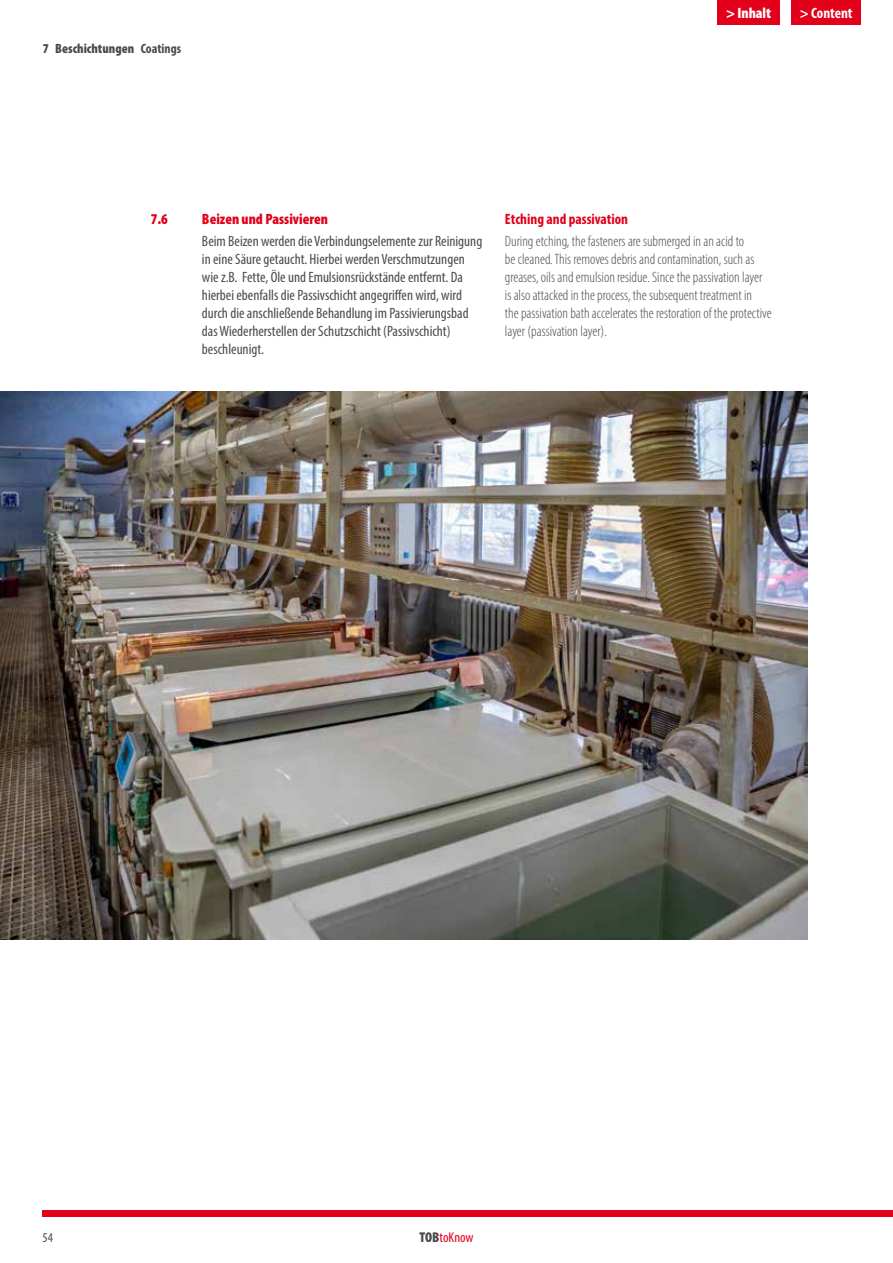
<style>
.page{position:relative;width:893px;height:1263px;background:#fff}
.page>*{position:absolute;margin:0;border:0;box-sizing:border-box;transform-origin:0 0}
.t1{font:condensed 15px/18px "Myriad Pro";color:#4b4b4d}
.t2{font:300 condensed 15px/18px "Myriad Pro";color:#4b4b4d}
.t3{font:900 condensed 15px "Myriad Pro";color:#e2001a}
.t4{font:700 condensed 15px "Myriad Pro";color:#e2001a}
.t5{font:700 condensed 15px "Myriad Pro";color:#fff}
.t6{font:900 condensed 15px "Myriad Pro";color:#fff}
.t7{font:condensed 14.25px "Myriad Pro";color:#e2001a}
.t8{font:900 condensed 13.5px "Myriad Pro";color:#4b4b4d}
.t9{font:condensed 13.5px "Myriad Pro";color:#4b4b4d}
.s1{font-weight:700}
.s2{font-weight:900;color:#4b4b4d}
</style>
<div class="page">
<div style="left:43px;top:1210px;width:850px;height:6px;background:#e2001a"></div>
<img style="left:0;top:391px;width:808px;height:548px">
<div style="left:791px;top:0;width:70px;height:24px;background:#e2001a"></div>
<div style="left:718px;top:0;width:62px;height:24px;background:#e2001a"></div>
<p class="t8" style="left:43px;top:39px;width:140px">7 Beschichtungen <span class="s1">Coatings</span></p>
<p class="t6" style="left:726px;top:3px;width:47px">&gt; Inhalt</p>
<p class="t5" style="left:800px;top:3px;width:54px">&gt; Content</p>
<p class="t3" style="left:151px;top:209px;width:19px">7.6</p>
<p class="t3" style="left:202px;top:209px;width:128px">Beizen und Passivieren</p>
<p class="t1" style="left:202px;top:232px;width:282px">Beim Beizen werden die Verbindungselemente zur Reinigung in eine Säure getaucht. Hierbei werden Verschmutzungen wie z.B. Fette, Öle und Emulsionsrückstände entfernt. Da hierbei ebenfalls die Passivschicht angegriffen wird, wird durch die anschließende Behandlung im Passivierungsbad das Wiederherstellen der Schutzschicht (Passivschicht) beschleunigt.</p>
<p class="t4" style="left:505px;top:209px;width:125px">Etching and passivation</p>
<p class="t2" style="left:505px;top:232px;width:268px">During etching, the fasteners are submerged in an acid to<br>be cleaned. This removes debris and contamination, such as greases, oils and emulsion residue. Since the passivation layer is also attacked in the process, the subsequent treatment in<br>the passivation bath accelerates the restoration of the protective layer (passivation layer).</p>
<p class="t9" style="left:43px;top:1229px;width:12px">54</p>
<p class="t7" style="left:419px;top:1228px;width:56px"><span class="s2">TOB</span>toKnow</p>
</div>
